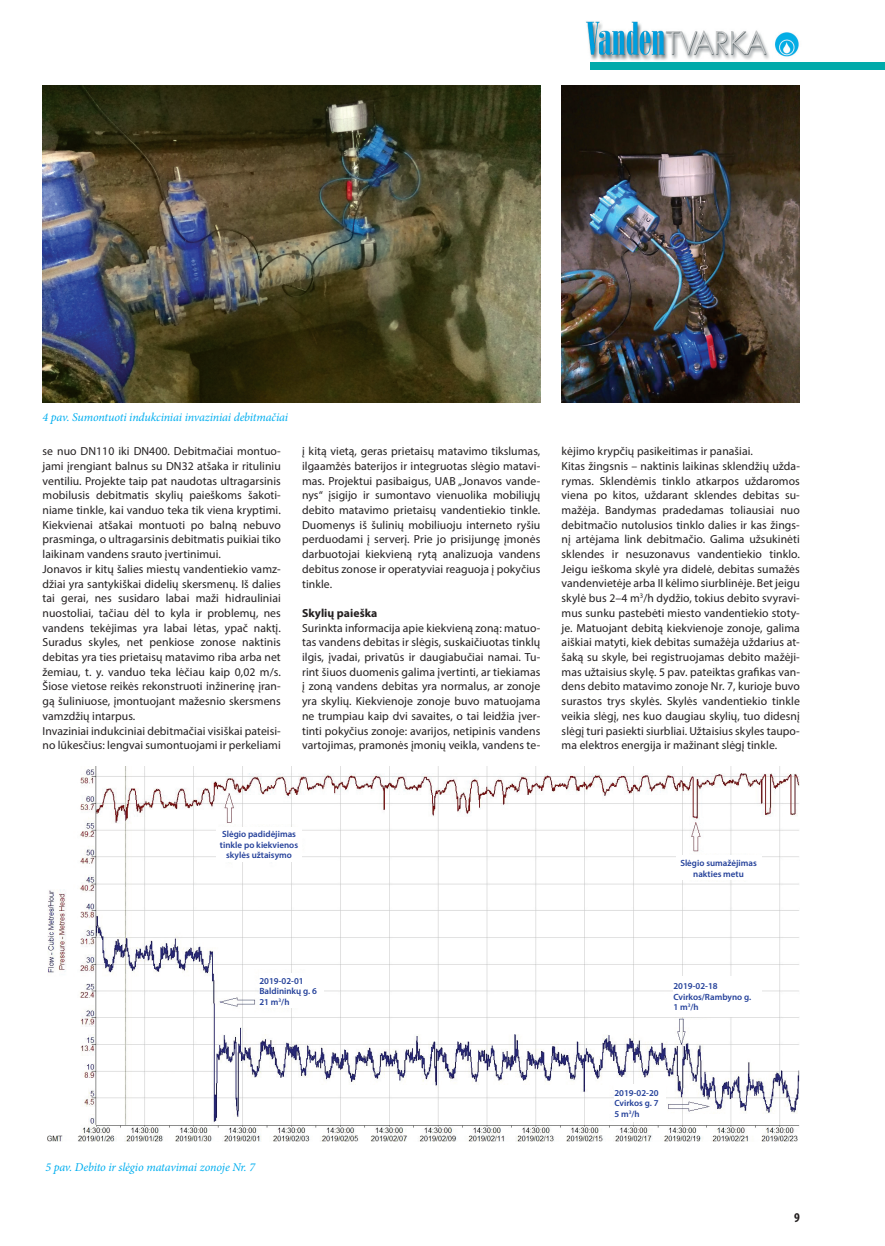
<style>
.page{position:relative;width:885px;height:1246px;background:#fff}
.page>*{position:absolute;margin:0;border:0;box-sizing:border-box;transform-origin:0 0}
.t1{font:700 condensed 13.5px "Myriad Pro";color:#231f20}
.t2{font:italic 12px "Minion Pro";letter-spacing:-.015em;color:#00aeef}
.t3{font:11.7px/14.7px "Myriad Pro";letter-spacing:.005em;color:#231f20}
.t4{font:700 11.7px "Myriad Pro";letter-spacing:.005em;color:#231f20}
.t5{font:600 9px/10.8px "Myriad Pro";color:#223f99;text-align:center}
</style>
<div class="page">
<img style="left:586px;top:21px;width:213px;height:40px">
<div style="left:590px;top:62px;width:294px;height:7px;background:#0aa"></div>
<img style="left:43px;top:85px;width:497px;height:317px">
<img style="left:561px;top:85px;width:238px;height:317px">
<img style="left:47px;top:767px;width:752px;height:374px">
<div style="left:675px;top:856px;width:86px;height:24px;background:#fff"></div>
<div style="left:216px;top:827px;width:86px;height:34px;background:#fff"></div>
<div style="left:259px;top:974px;width:65px;height:34px;background:#fff"></div>
<div style="left:673px;top:976px;width:89px;height:41px;background:#fff"></div>
<div style="left:614px;top:1084px;width:51px;height:38px;background:#fff"></div>
<p class="t2" style="left:43px;top:409px;width:247px">4 pav. Sumontuoti indukciniai invaziniai debitmačiai</p>
<p class="t3" style="left:43px;top:444px;width:240px">se nuo DN110 iki DN400. Debitmačiai montuo&shy;jami įrengiant balnus su DN32 atšaka ir rituliniu ventiliu. Projekte taip pat naudotas ultragarsinis mobilusis debitmatis skylių paieškoms šakoti&shy;niame tinkle, kai vanduo teka tik viena kryptimi.<br>Kiekvienai atšakai montuoti po balną nebuvo prasminga, o ultragarsinis debitmatis puikiai tiko laikinam vandens srauto įvertinimui.<br>Jonavos ir kitų šalies miestų vandentiekio vamz&shy;džiai yra santykiškai didelių skersmenų. Iš dalies tai gerai, nes susidaro labai maži hidrauliniai nuostoliai, tačiau dėl to kyla ir problemų, nes vandens tekėjimas yra labai lėtas, ypač naktį.<br>Suradus skyles, net penkiose zonose naktinis debitas yra ties prietaisų matavimo riba arba net žemiau, t. y. vanduo teka lėčiau kaip 0,02 m/s.<br>Šiose vietose reikės rekonstruoti inžinerinę įran&shy;gą šuliniuose, įmontuojant mažesnio skersmens vamzdžių intarpus.<br>Invaziniai indukciniai debitmačiai visiškai pateisi&shy;no lūkesčius: lengvai sumontuojami ir perkeliami</p>
<p class="t3" style="left:302px;top:444px;width:240px;text-align:justify">į kitą vietą, geras prietaisų matavimo tikslumas, ilgaamžės baterijos ir integruotas slėgio matavi&shy;mas. Projektui pasibaigus, UAB „Jonavos vande&shy;nys“ įsigijo ir sumontavo vienuolika mobiliųjų debito matavimo prietaisų vandentiekio tinkle.<br>Duomenys iš šulinių mobiliuoju interneto ryšiu perduodami į serverį. Prie jo prisijungę įmonės darbuotojai kiekvieną rytą analizuoja vandens debitus zonose ir operatyviai reaguoja į pokyčius tinkle.</p>
<p class="t4" style="left:302px;top:605px;width:77px">Skylių paieška</p>
<p class="t3" style="left:302px;top:620px;width:240px;text-align:justify">Surinkta informacija apie kiekvieną zoną: matuo&shy;tas vandens debitas ir slėgis, suskaičiuotas tinklų ilgis, įvadai, privatūs ir daugiabučiai namai. Tu&shy;rint šiuos duomenis galima įvertinti, ar tiekiamas į zoną vandens debitas yra normalus, ar zonoje yra skylių. Kiekvienoje zonoje buvo matuojama ne trumpiau kaip dvi savaites, o tai leidžia įver&shy;tinti pokyčius zonoje: avarijos, netipinis vandens vartojimas, pramonės įmonių veikla, vandens te-</p>
<p class="t3" style="left:561px;top:444px;width:240px">kėjimo krypčių pasikeitimas ir panašiai.<br>Kitas žingsnis – naktinis laikinas sklendžių užda&shy;rymas. Sklendėmis tinklo atkarpos uždaromos viena po kitos, uždarant sklendes debitas su&shy;mažėja. Bandymas pradedamas toliausiai nuo debitmačio nutolusios tinklo dalies ir kas žings&shy;nį artėjama link debitmačio. Galima užsukinėti sklendes ir nesuzonavus vandentiekio tinklo.<br>Jeigu ieškoma skylė yra didelė, debitas sumažės vandenvietėje arba II kėlimo siurblinėje. Bet jeigu skylė bus 2–4 m<sup>3</sup>/h dydžio, tokius debito svyravi&shy;mus sunku pastebėti miesto vandentiekio stoty&shy;je. Matuojant debitą kiekvienoje zonoje, galima aiškiai matyti, kiek debitas sumažėja uždarius at&shy;šaką su skyle, bei registruojamas debito mažėji&shy;mas užtaisius skylę. 5 pav. pateiktas grafikas van&shy;dens debito matavimo zonoje Nr. 7, kurioje buvo surastos trys skylės. Skylės vandentiekio tinkle veikia slėgį, nes kuo daugiau skylių, tuo didesnį slėgį turi pasiekti siurbliai. Užtaisius skyles taupo&shy;ma elektros energija ir mažinant slėgį tinkle.</p>
<p class="t5" style="left:220px;top:828px;width:80px">Slėgio padidėjimas tinkle po kiekvienos skylės užtaisymo</p>
<p class="t5" style="left:680px;top:857px;width:78px">Slėgio sumažėjimas nakties metu</p>
<p class="t5" style="left:259px;top:975px;width:59px;text-align:left">2019-02-01<br>Baldininkų g. 6<br>21 m<sup>3</sup>/h</p>
<p class="t5" style="left:673px;top:980px;width:79px;text-align:left">2019-02-18<br>Cvirkos/Rambyno g.<br>1 m<sup>3</sup>/h</p>
<p class="t2" style="left:45px;top:1159px;width:211px">5 pav. Debito ir slėgio matavimai zonoje Nr. 7</p>
<p class="t5" style="left:614px;top:1087px;width:46px;text-align:justify">2019-02-20<br>Cvirkos g. 7<br>5 m<sup>3</sup>/h</p>
<p class="t1" style="left:794px;top:1209px;width:7px">9</p>
</div>
